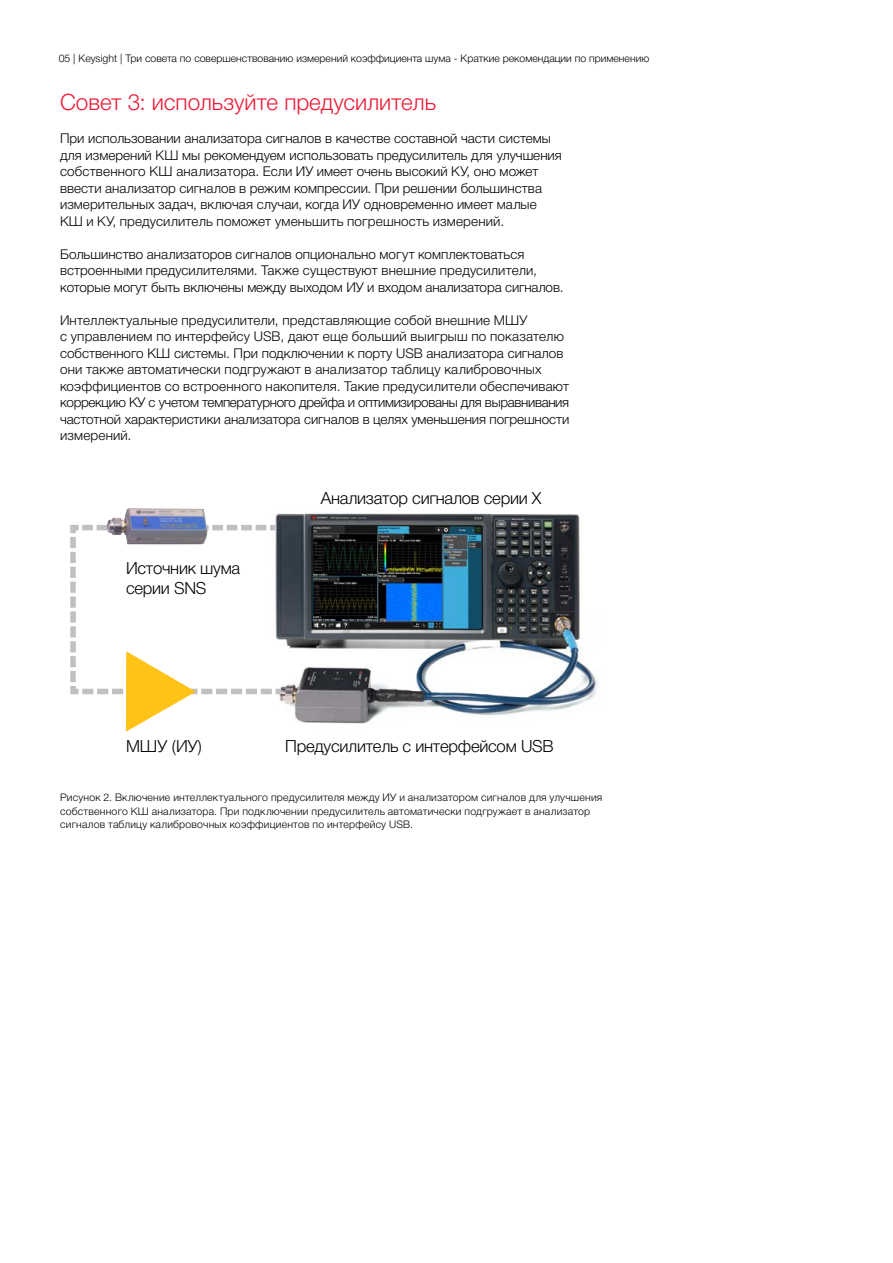
<style>
.page{position:relative;width:893px;height:1263px;background:#fff}
.page>*{position:absolute;margin:0;border:0;box-sizing:border-box;transform-origin:0 0}
.t1{font:300 22.5px "Helvetica Neue Cyr";color:#ed1b37}
.t2{font:300 16.8px/20.1px "Helvetica Neue Cyr";letter-spacing:-.015em;color:#000}
.t3{font:300 13.5px/16.5px "Helvetica Neue Cyr";color:#000}
.t4{font:300 10.5px/13.5px "Helvetica Neue Cyr";letter-spacing:.02em;color:#000}
.t5{font:300 10.5px "Helvetica Neue Cyr";color:#000}
</style>
<div class="page">
<img style="left:275px;top:513px;width:323px;height:211px">
<svg style="left:70px;top:522px;width:211px;height:210px"></svg>
<img style="left:107px;top:508px;width:101px;height:36px">
<p class="t5" style="left:59px;top:52px;width:592px">05 | Keysight | Три совета по совершенствованию измерений коэффициента шума - Краткие рекомендации по применению</p>
<h1 class="t1" style="left:60px;top:89px;width:377px">Совет 3: используйте предусилитель</h1>
<p class="t3" style="left:60px;top:130px;width:503px">При использовании анализатора сигналов в качестве составной части системы для измерений КШ мы рекомендуем использовать предусилитель для улучшения собственного КШ анализатора. Если ИУ имеет очень высокий КУ, оно может ввести анализатор сигналов в режим компрессии. При решении большинства измерительных задач, включая случаи, когда ИУ одновременно имеет малые КШ и КУ, предусилитель поможет уменьшить погрешность измерений.</p>
<p class="t3" style="left:60px;top:246px;width:505px">Большинство анализаторов сигналов опционально могут комплектоваться встроенными предусилителями. Также существуют внешние предусилители, которые могут быть включены между выходом ИУ и входом анализатора сигналов.</p>
<p class="t3" style="left:60px;top:312px;width:511px">Интеллектуальные предусилители, представляющие собой внешние МШУ<br>с управлением по интерфейсу USB, дают еще больший выигрыш по показателю собственного КШ системы. При подключении к порту USB анализатора сигналов они также автоматически подгружают в анализатор таблицу калибровочных коэффициентов со встроенного накопителя. Такие предусилители обеспечивают коррекцию КУ с учетом температурного дрейфа и оптимизированы для выравнивания частотной характеристики анализатора сигналов в целях уменьшения погрешности измерений.</p>
<p class="t2" style="left:126px;top:558px;width:116px">Источник шума серии SNS</p>
<p class="t2" style="left:321px;top:488px;width:222px">Анализатор сигналов серии X</p>
<p class="t2" style="left:126px;top:736px;width:77px">МШУ (ИУ)</p>
<p class="t2" style="left:285px;top:736px;width:270px">Предусилитель с интерфейсом USB</p>
<p class="t4" style="left:60px;top:791px;width:544px">Рисунок 2. Включение интеллектуального предусилителя между ИУ и анализатором сигналов для улучшения собственного КШ анализатора. При подключении предусилитель автоматически подгружает в анализатор сигналов таблицу калибровочных коэффициентов по интерфейсу USB.</p>
</div>
